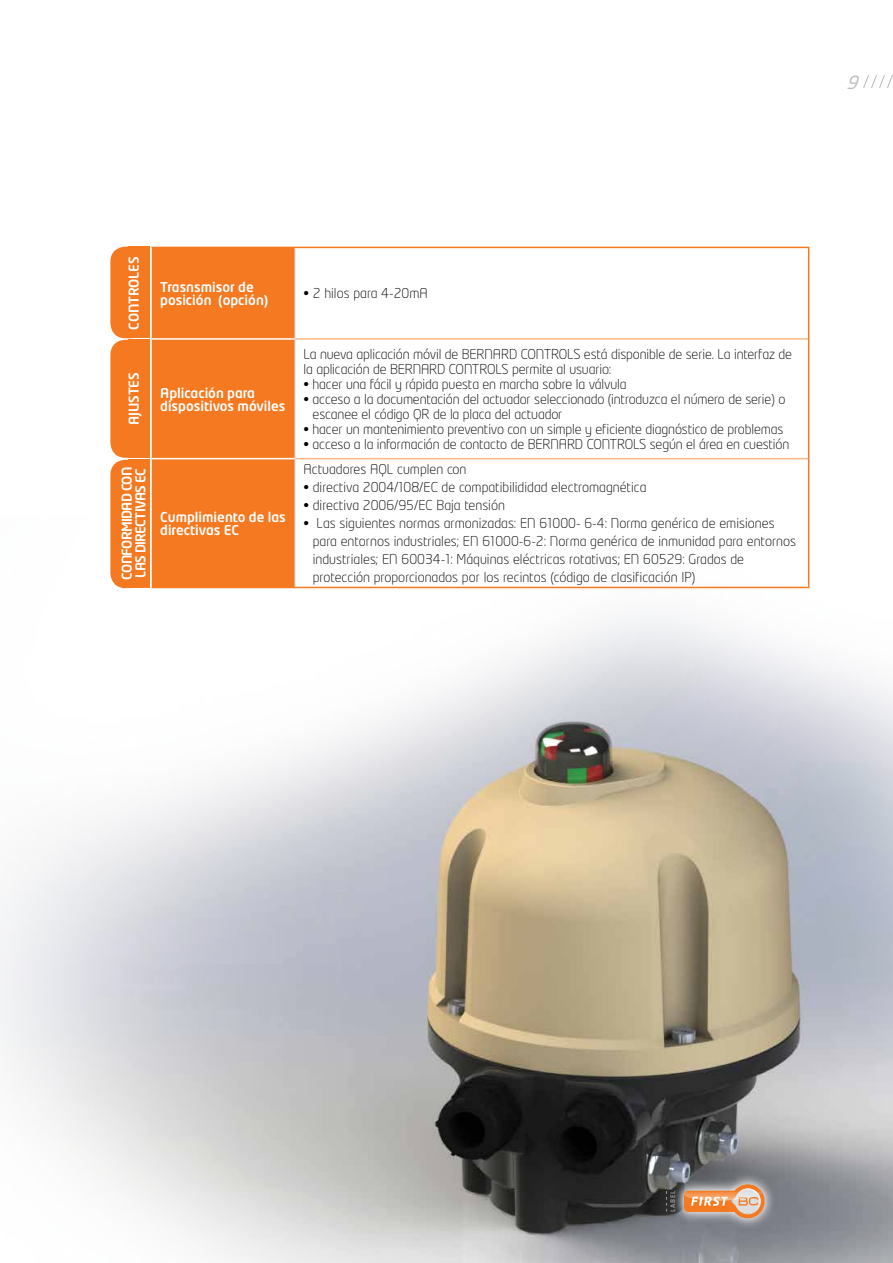
<style>
.page{position:relative;width:893px;height:1263px;background:#fff}
.page>*{position:absolute;margin:0;border:0;box-sizing:border-box;transform-origin:0 0}
.t1{font:italic 18px "Neo Tech";color:#bcbec0}
.t2{font:300 13.5px/18px "Neo Tech";letter-spacing:-.01em;color:#000}
.t3{font:500 13.5px/13.5px "Neo Tech";color:#fff}
.t4{font:500 13.5px/13.5px "Neo Tech";letter-spacing:-.05em;color:#fff}
.t5{font:700 7.05px "The Mix B7";letter-spacing:.105em;color:#939598}
</style>
<div class="page">
<div style="left:110px;top:340px;width:36px;height:118px;background:#f47920;border-radius:15px"></div>
<div style="left:128px;top:340px;width:22px;height:118px;background:#f47920"></div>
<div style="left:110px;top:247px;width:36px;height:91px;background:#f47920;border-radius:15px"></div>
<div style="left:128px;top:247px;width:22px;height:91px;background:#f47920"></div>
<div style="left:110px;top:460px;width:36px;height:128px;background:#f47920;border-radius:15px"></div>
<div style="left:128px;top:460px;width:22px;height:128px;background:#f47920"></div>
<img style="left:0;top:516px;width:893px;height:747px">
<div style="left:152px;top:248px;width:143px;height:339px;background:#f47920"></div>
<hr style="left:152px;top:458px;width:143px;height:1px;background:#fff">
<hr style="left:808px;top:248px;width:1px;height:91px;background:#f47920">
<hr style="left:808px;top:339px;width:1px;height:120px;background:#f47920">
<hr style="left:808px;top:459px;width:1px;height:128px;background:#f47920">
<hr style="left:152px;top:587px;width:143px;height:1px;background:#f47920">
<hr style="left:295px;top:587px;width:514px;height:1px;background:#f47920">
<hr style="left:152px;top:247px;width:143px;height:1px;background:#f47920">
<hr style="left:295px;top:247px;width:514px;height:1px;background:#f47920">
<hr style="left:152px;top:338px;width:143px;height:2px;background:#fff">
<hr style="left:295px;top:338px;width:513px;height:2px;background:#fbb785">
<hr style="left:295px;top:458px;width:513px;height:1px;background:#fbb785">
<hr style="left:295px;top:248px;width:1px;height:91px;background:#dcddde">
<hr style="left:295px;top:339px;width:1px;height:120px;background:#dcddde">
<hr style="left:295px;top:459px;width:1px;height:128px;background:#dcddde">
<svg style="left:666px;top:1191px;width:1px;height:21px"></svg>
<svg style="left:672px;top:1173px;width:104px;height:57px;background:#7a7d83"></svg>
<svg style="left:684px;top:1184px;width:81px;height:34px"></svg>
<svg style="left:684px;top:1184px;width:78px;height:17px"></svg>
<svg style="left:863px;top:75px;width:30px;height:13px"></svg>
<h1 class="t1" style="left:846px;top:71px;width:16px">9</h1>
<p class="t3" style="left:127px;top:330px;width:75px;rotate:-90deg">CONTROLES</p>
<p class="t3" style="left:127px;top:425px;width:55px;rotate:-90deg">AJUSTES</p>
<p class="t4" style="left:120px;top:579px;width:114px;rotate:-90deg">CONFORMIDAD CON<br>LAS DIRECTIVAS EC</p>
<p class="t3" style="left:160px;top:280px;width:110px">Trasnsmisor de posición (opción)</p>
<p class="t2" style="left:303px;top:284px;width:126px">• 2 hilos para 4-20mA</p>
<p class="t3" style="left:160px;top:386px;width:127px">Aplicación para dispositivos móviles</p>
<p class="t3" style="left:160px;top:510px;width:127px">Cumplimiento de las directivas EC</p>
<p class="t2" style="left:303px;top:347px;width:490px;line-height:15px">La nueva aplicación móvil de BERNARD CONTROLS está disponible de serie. La interfaz de la aplicación de BERNARD CONTROLS permite al usuario:</p>
<p class="t2" style="left:303px;top:375px;width:325px">• hacer una fácil y rápida puesta en marcha sobre la válvula</p>
<p class="t2" style="left:313px;top:391px;width:474px;line-height:15px;text-indent:-9px">• acceso a la documentación del actuador seleccionado (introduzca el número de serie) o escanee el código QR de la placa del actuador</p>
<p class="t2" style="left:303px;top:420px;width:481px">• hacer un mantenimiento preventivo con un simple y eficiente diagnóstico de problemas</p>
<p class="t2" style="left:303px;top:435px;width:487px">• acceso a la información de contacto de BERNARD CONTROLS según el área en cuestión</p>
<p class="t2" style="left:303px;top:460px;width:164px">Actuadores AQL cumplen con</p>
<p class="t2" style="left:303px;top:478px;width:345px">• directiva 2004/108/EC de compatibilididad electromagnética</p>
<p class="t2" style="left:303px;top:496px;width:203px">• directiva 2006/95/EC Baja tensión</p>
<p class="t2" style="left:313px;top:514px;width:485px;text-indent:-9px">• Las siguientes normas armonizadas: EN 61000- 6-4: Norma genérica de emisiones para entornos industriales; EN 61000-6-2: Norma genérica de inmunidad para entornos industriales; EN 60034-1: Máquinas eléctricas rotativas; EN 60529: Grados de protección proporcionados por los recintos (código de clasificación IP)</p>
<p class="t5" style="left:669px;top:1212px;width:22px;rotate:-90deg">LABEL</p>
</div>
